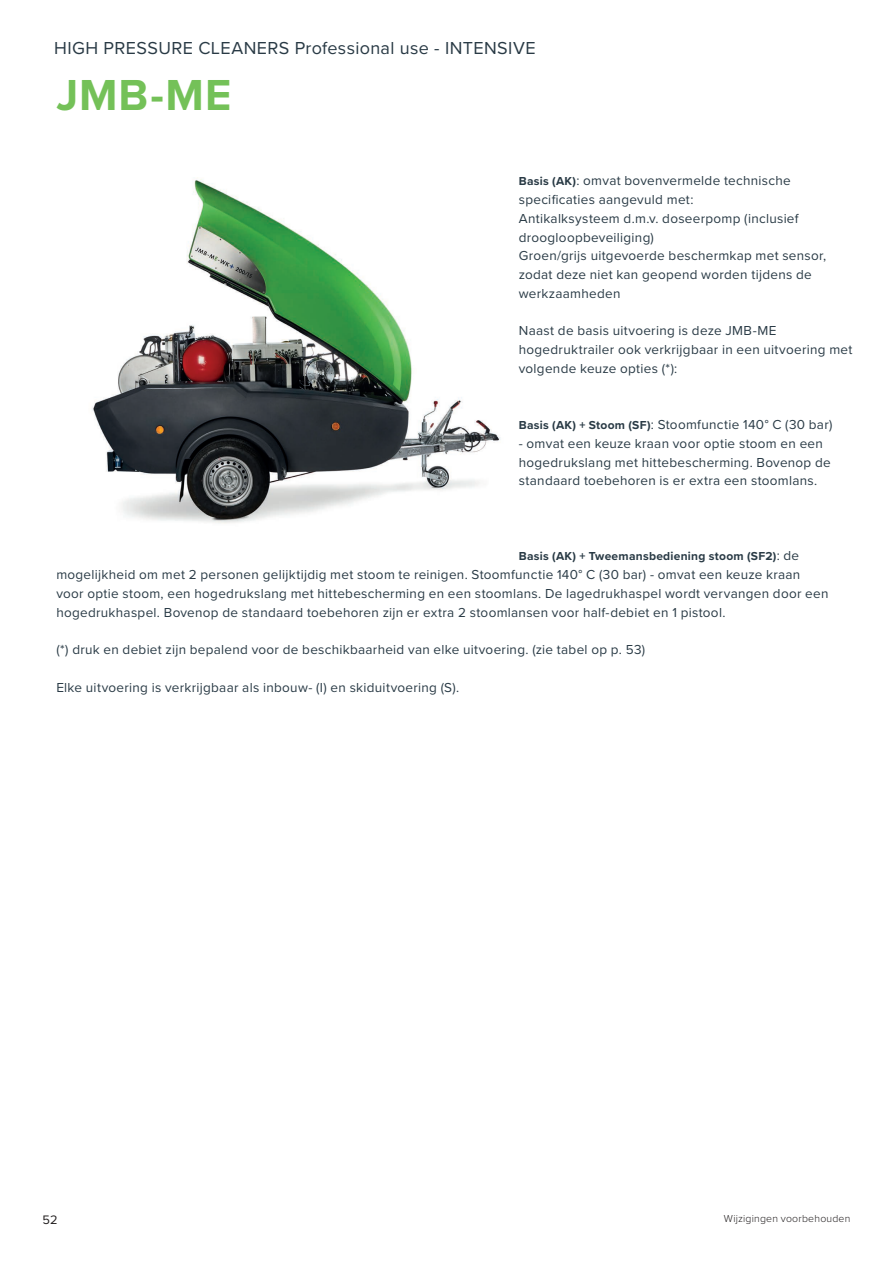
<style>
.page{position:relative;width:893px;height:1263px;background:#fff}
.page>*{position:absolute;margin:0;border:0;box-sizing:border-box;transform-origin:0 0}
.t1{font:700 45px "Proxima Nova";color:#74c158}
.t2{font:18px "Proxima Nova";letter-spacing:.02em;color:#293a45}
.t3{font:13.5px/18.8px "Proxima Nova";letter-spacing:.02em;color:#2a3b46}
.t4{font:12.75px "Proxima Nova";color:#231f20}
.t5{font:700 12px "Proxima Nova";letter-spacing:.025em;color:#293a45}
.t6{font:300 10.5px "Proxima Nova";letter-spacing:.02em;color:#231f20}
.s1{font-weight:700;font-size:12px;color:#293a45}
.s2{font-weight:400;font-size:13.5px;color:#2a3b46}
</style>
<div class="page">
<img style="left:92px;top:179px;width:408px;height:345px">
<h2 class="t2" style="left:54px;top:35px;width:483px">HIGH PRESSURE CLEANERS Professional use - INTENSIVE</h2>
<h1 class="t1" style="left:56px;top:62px;width:176px">JMB-ME</h1>
<p class="t3" style="left:519px;top:171px;width:309px"><span class="s1">Basis (AK)</span>: omvat bovenvermelde technische specificaties aangevuld met:<br>Antikalksysteem d.m.v. doseerpomp (inclusief droogloopbeveiliging)<br>Groen/grijs uitgevoerde beschermkap met sensor, zodat deze niet kan geopend worden tijdens de werkzaamheden</p>
<p class="t3" style="left:519px;top:321px;width:335px">Naast de basis uitvoering is deze JMB-ME hogedruktrailer ook verkrijgbaar in een uitvoering met volgende keuze opties (*):</p>
<p class="t3" style="left:519px;top:415px;width:315px"><span class="s1">Basis (AK) + Stoom (SF)</span>: Stoomfunctie 140° C (30 bar)</p>
<p class="t3" style="left:519px;top:433px;width:314px">- omvat een keuze kraan voor optie stoom en een hogedrukslang met hittebescherming. Bovenop de standaard toebehoren is er extra een stoomlans.</p>
<p class="t5" style="left:519px;top:547px;width:282px">Basis (AK) + Tweemansbediening stoom (SF2)<span class="s2">: de</span></p>
<p class="t3" style="left:56px;top:565px;width:774px">mogelijkheid om met 2 personen gelijktijdig met stoom te reinigen. Stoomfunctie 140° C (30 bar) - omvat een keuze kraan voor optie stoom, een hogedrukslang met hittebescherming en een stoomlans. De lagedrukhaspel wordt vervangen door een hogedrukhaspel. Bovenop de standaard toebehoren zijn er extra 2 stoomlansen voor half-debiet en 1 pistool.</p>
<p class="t3" style="left:56px;top:640px;width:590px">(*) druk en debiet zijn bepalend voor de beschikbaarheid van elke uitvoering. (zie tabel op p. 53)</p>
<p class="t3" style="left:56px;top:677px;width:404px">Elke uitvoering is verkrijgbaar als inbouw- (I) en skiduitvoering (S).</p>
<p class="t4" style="left:43px;top:1210px;width:17px">52</p>
<p class="t6" style="left:724px;top:1210px;width:128px">Wijzigingen voorbehouden</p>
</div>
